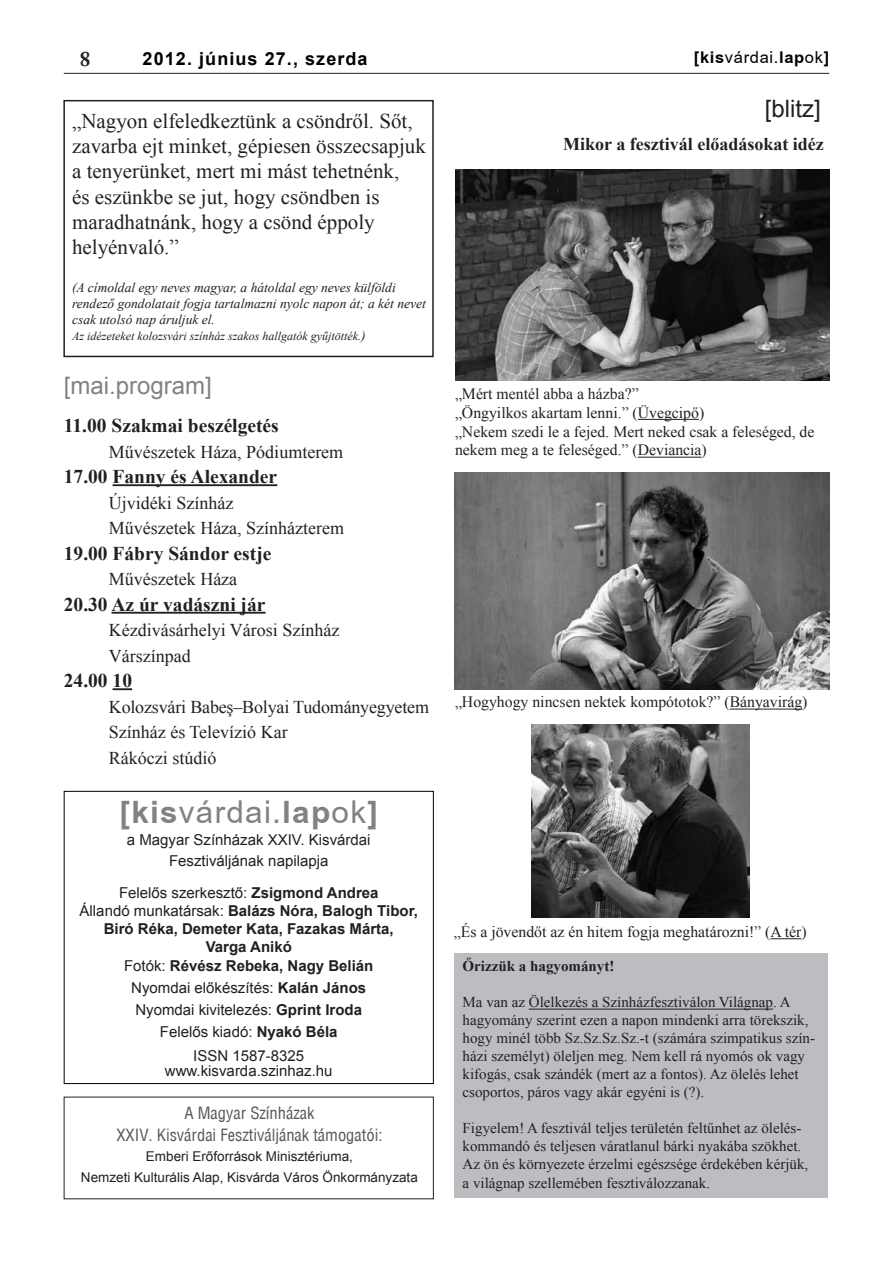
<style>
.page{position:relative;width:893px;height:1263px;background:#fff}
.page>*{position:absolute;margin:0;border:0;box-sizing:border-box;transform-origin:0 0}
.t1{font:31.5px "H Arial";letter-spacing:.04em;color:#808285}
.t2{font:24px "Arial";color:#808285}
.t3{font:24px "Arial";color:#231f20}
.t4{font:21px/25.2px "Times New Roman";color:#231f20}
.t5{font:700 21px "Adobe Caslon Pro";color:#231f20}
.t6{font:700 19.5px "Times New Roman";color:#231f20}
.t7{font:18px/25.5px "Times New Roman";color:#231f20}
.t8{font:700 18px "Times New Roman";color:#231f20}
.t9{font:700 18px "Arial";letter-spacing:.06em;color:#000}
.t10{font:16.5px/21.6px "H Switzerland Condensed";color:#57585a;text-align:center}
.t11{font:16.5px "H Arial";letter-spacing:.04em;color:#000}
.t12{font:15.75px/18.9px "Times New Roman";color:#231f20}
.t13{font:15px/18px "Times New Roman";color:#231f20}
.t14{font:15px/22px "Arial";color:#231f20;text-align:center}
.t15{font:700 15px/18px "Arial";color:#231f20;text-align:center}
.t16{font:700 15px "Times New Roman";color:#231f20}
.t17{font:italic 13.5px/16.2px "Times New Roman";color:#231f20}
.t18{font:13.5px/20.4px "Arial";color:#231f20;text-align:center}
.t19{font:italic 12px "Times New Roman";color:#231f20}
.s1{font-weight:700}
.s2{font-size:13.5px}
.s3{font-weight:400}
</style>
<div class="page">
<hr style="left:64px;top:73px;width:765px;height:1px;background:#231f20">
<div style="left:455px;top:953px;width:373px;height:245px;background:#bcbdc0"></div>
<div style="left:64px;top:791px;width:370px;height:293px;border:1px solid #000"></div>
<hr style="left:113px;top:484px;width:164px;height:2px;background:#231f20">
<hr style="left:112px;top:612px;width:154px;height:2px;background:#231f20">
<svg style="left:113px;top:688px;width:19px;height:2px"></svg>
<div style="left:63px;top:100px;width:371px;height:257px;border:2px solid #231f20"></div>
<img style="left:455px;top:169px;width:374px;height:212px">
<img style="left:455px;top:472px;width:374px;height:217px">
<hr style="left:529px;top:1009px;width:244px;height:1px;background:#231f20">
<img style="left:531px;top:725px;width:219px;height:193px">
<hr style="left:638px;top:419px;width:61px;height:1px;background:#231f20">
<hr style="left:638px;top:457px;width:64px;height:1px;background:#231f20">
<hr style="left:730px;top:709px;width:72px;height:1px;background:#231f20">
<hr style="left:770px;top:938px;width:31px;height:1px;background:#231f20">
<h3 class="t5" style="left:80px;top:47px;width:12px">8</h3>
<p class="t9" style="left:143px;top:46px;width:226px">2012. június 27., szerda</p>
<p class="t11" style="left:694px;top:49px;width:137px"><span class="s1">[kis</span>várdai.<span class="s1">lap</span>ok<span class="s1">]</span></p>
<h3 class="t4" style="left:72px;top:108px;width:355px">„Nagyon elfeledkeztünk a csöndről. Sőt, zavarba ejt minket, gépiesen összecsapjuk a tenyerünket, mert mi mást tehetnénk,<br>és eszünkbe se jut, hogy csöndben is maradhatnánk, hogy a csönd éppoly helyénvaló.”</h3>
<p class="t17" style="left:72px;top:279px;width:355px">(A címoldal egy neves magyar, a hátoldal egy neves külföldi rendező gondolatait fogja tartalmazni nyolc napon át; a két nevet csak utolsó nap áruljuk el.</p>
<p class="t19" style="left:72px;top:328px;width:295px">Az idézeteket kolozsvári színház szakos hallgatók gyűjtötték.<span class="s2">)</span></p>
<h2 class="t2" style="left:64px;top:369px;width:150px">[mai.program]</h2>
<h3 class="t6" style="left:64px;top:412px;width:217px">11.00 Szakmai beszélgetés</h3>
<p class="t7" style="left:109px;top:438px;width:236px">Művészetek Háza, Pódiumterem</p>
<h3 class="t6" style="left:64px;top:463px;width:215px">17.00 Fanny és Alexander</h3>
<p class="t7" style="left:109px;top:489px;width:237px">Újvidéki Színház<br>Művészetek Háza, Színházterem</p>
<h3 class="t6" style="left:64px;top:540px;width:209px">19.00 Fábry Sándor estje</h3>
<p class="t7" style="left:109px;top:566px;width:130px">Művészetek Háza</p>
<h3 class="t6" style="left:64px;top:591px;width:203px">20.30 Az úr vadászni jár</h3>
<p class="t7" style="left:109px;top:617px;width:232px">Kézdivásárhelyi Városi Színház<br>Várszínpad</p>
<h3 class="t6" style="left:64px;top:667px;width:70px">24.00 10</h3>
<p class="t7" style="left:109px;top:693px;width:322px">Kolozsvári Babeş–Bolyai Tudományegyetem<br>Színház és Televízió Kar<br>Rákóczi stúdió</p>
<h1 class="t1" style="left:120px;top:795px;width:260px"><span class="s1">[kis</span>várdai.<span class="s1">lap</span>ok<span class="s1">]</span></h1>
<p class="t14" style="left:127px;top:829px;width:245px;line-height:20.5px">a Magyar Színházak XXIV. Kisvárdai<br>Fesztiváljának napilapja</p>
<p class="t15" style="left:80px;top:884px;width:340px"><span class="s3">Felelős szerkesztő:</span> Zsigmond Andrea<br><span class="s3">Állandó munkatársak:</span> Balázs Nóra, Balogh Tibor, Biró Réka, Demeter Kata, Fazakas Márta,<br>Varga Anikó</p>
<p class="t14" style="left:124px;top:955px;width:251px">Fotók: <span class="s1">Révész Rebeka, Nagy Belián<br></span>Nyomdai előkészítés: <span class="s1">Kalán János<br></span>Nyomdai kivitelezés: <span class="s1">Gprint Iroda<br></span>Felelős kiadó: <span class="s1">Nyakó Béla</span></p>
<p class="t14" style="left:165px;top:1048px;width:169px;line-height:15px">ISSN 1587-8325 www.kisvarda.szinhaz.hu</p>
<p class="t10" style="left:116px;top:1102px;width:268px">A Magyar Színházak<br>XXIV. Kisvárdai Fesztiváljának támogatói:</p>
<p class="t18" style="left:81px;top:1146px;width:338px">Emberi Erőforrások Minisztériuma,<br>Nemzeti Kulturális Alap, Kisvárda Város Önkormányzata</p>
<h2 class="t3" style="left:765px;top:93px;width:58px">[blitz]</h2>
<p class="t8" style="left:563px;top:131px;width:262px">Mikor a fesztivál előadásokat idéz</p>
<p class="t12" style="left:455px;top:384px;width:361px">„Mért mentél abba a házba?”<br>„Öngyilkos akartam lenni.” (Üvegcipő)<br>„Nekem szedi le a fejed. Mert neked csak a feleséged, de nekem meg a te feleséged.” (Deviancia)</p>
<p class="t12" style="left:455px;top:692px;width:354px">„Hogyhogy nincsen nektek kompótotok?” (Bányavirág)</p>
<p class="t12" style="left:454px;top:922px;width:354px">„És a jövendőt az én hitem fogja meghatározni!” (A tér)</p>
<p class="t16" style="left:463px;top:956px;width:153px">Őrizzük a hagyományt!</p>
<p class="t13" style="left:463px;top:993px;width:354px">Ma van az Ölelkezés a Színházfesztiválon Világnap. A hagyomány szerint ezen a napon mindenki arra törekszik, hogy minél több Sz.Sz.Sz.Sz.-t (számára szimpatikus szín&shy;házi személyt) öleljen meg. Nem kell rá nyomós ok vagy kifogás, csak szándék (mert az a fontos). Az ölelés lehet csoportos, páros vagy akár egyéni is (?).</p>
<p class="t13" style="left:463px;top:1119px;width:347px">Figyelem! A fesztivál teljes területén feltűnhet az ölelés&shy;kommandó és teljesen váratlanul bárki nyakába szökhet.<br>Az ön és környezete érzelmi egészsége érdekében kérjük, a világnap szellemében fesztiválozzanak.</p>
</div>
